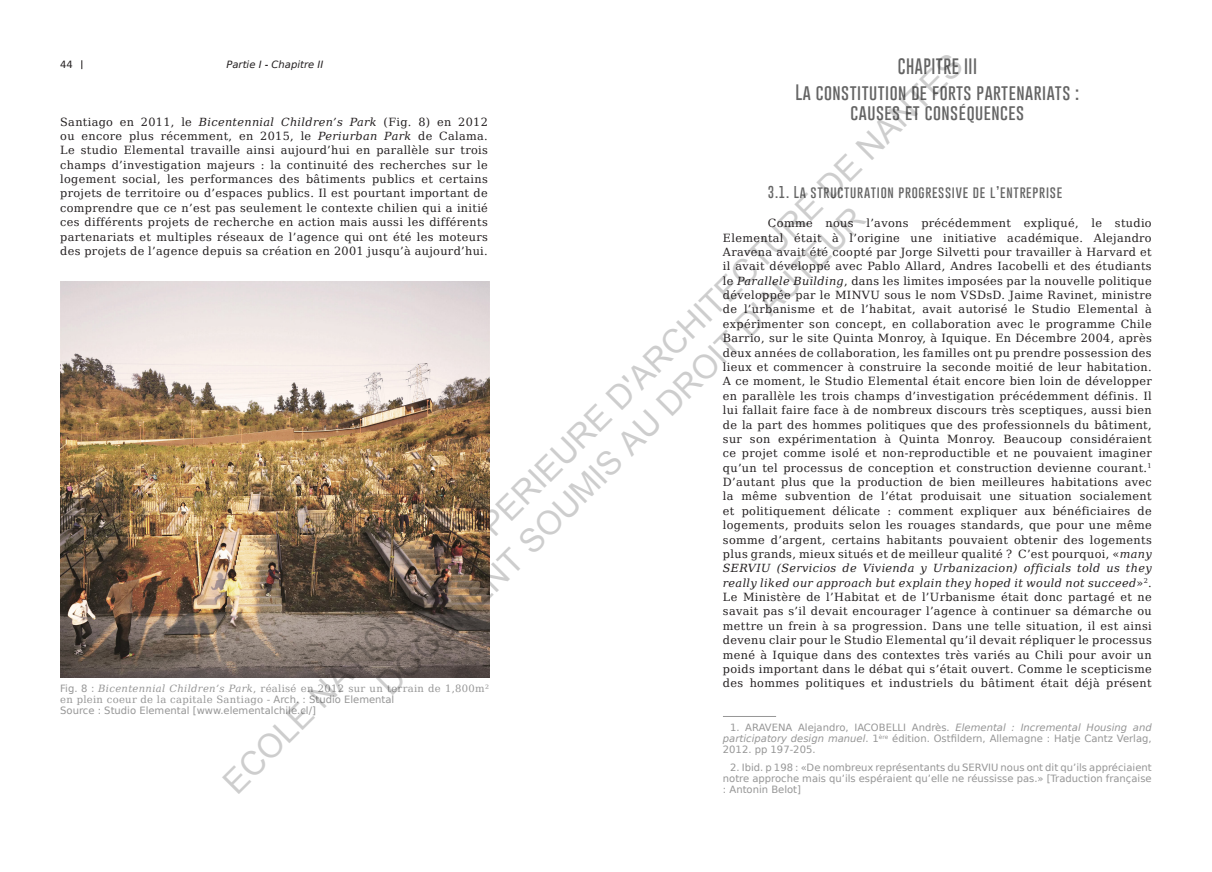
<style>
.page{position:relative;width:1212px;height:872px;background:#fff}
.page>*{position:absolute;margin:0;border:0;box-sizing:border-box;transform-origin:0 0}
.t1{font:33.12px "Arial";color:rgb(0 0 0/.2)}
.Titre{font:100 16.25px "Gobold";letter-spacing:.03em;color:#646464}
.Texte_courant{font:100 12.5px "Gobold";letter-spacing:.06em;color:#646464}
.Texte_courant-2{font:11.25px/14.4px "DejaVu Serif";letter-spacing:.03em;color:#231f20;text-align:justify}
.Notes_de_bas_de_page{font:10px/11.2px "DejaVu Sans";color:#969696;text-align:justify}
.Légendes{font:10px/11.2px "DejaVu Serif";letter-spacing:.03em;color:#969696}
.Légendes-2{font:10px "DejaVu Sans";color:#969696}
.t2{font:italic 10px "DejaVu Sans";color:#231f20}
.t3{font:10px "DejaVu Sans";color:#231f20}
.s1{font-style:italic}
.s2{font-family:"DejaVu Sans"}
</style>
<div class="page">
<img style="left:60px;top:281px;width:429px;height:396px">
<hr style="left:723px;top:716px;width:53px;height:1px;background:#969696">
<h1 class="t1" style="left:214px;top:772px;width:1031px;rotate:-45deg">ECOLE NATIONALE SUPERIEURE D'ARCHITECTURE DE NANTES</h1>
<p class="Titre" style="left:898px;top:56px;width:81px">CHAPITRE III</p>
<p class="Titre" style="left:795px;top:82px;width:285px">La constitution de forts partenariats :</p>
<p class="Titre" style="left:850px;top:102px;width:175px">causes et conséquences</p>
<p class="t3" style="left:60px;top:56px;width:14px">44</p>
<p class="t2" style="left:226px;top:57px;width:99px">Partie I - Chapitre II</p>
<p class="Texte_courant-2" style="left:60px;top:114px;width:429px">Santiago en 2011, le <span class="s1">Bicentennial Children’s Park</span> (Fig. 8) en 2012 ou encore plus récemment, en 2015, le <span class="s1">Periurban Park</span> de Calama.<br>Le studio Elemental travaille ainsi aujourd’hui en parallèle sur trois champs d’investigation majeurs : la continuité des recherches sur le logement social, les performances des bâtiments publics et certains projets de territoire ou d’espaces publics. Il est pourtant important de comprendre que ce n’est pas seulement le contexte chilien qui a initié ces différents projets de recherche en action mais aussi les différents partenariats et multiples réseaux de l’agence qui ont été les moteurs des projets de l’agence depuis sa création en 2001 jusqu’à aujourd’hui.</p>
<p class="Texte_courant" style="left:768px;top:184px;width:296px">3.1. La structuration progressive de l’entreprise</p>
<p class="Texte_courant-2" style="left:723px;top:216px;width:430px;text-indent:45px">Comme nous l’avons précédemment expliqué, le studio Elemental était à l’origine une initiative académique. Alejandro Aravena avait été coopté par Jorge Silvetti pour travailler à Harvard et il avait développé avec Pablo Allard, Andres Iacobelli et des étudiants le <span class="s1">Parallele Building</span>, dans les limites imposées par la nouvelle politique développée par le MINVU sous le nom VSDsD. Jaime Ravinet, ministre de l’urbanisme et de l’habitat, avait autorisé le Studio Elemental à expérimenter son concept, en collaboration avec le programme Chile Barrio, sur le site Quinta Monroy, à Iquique. En Décembre 2004, après deux années de collaboration, les familles ont pu prendre possession des lieux et commencer à construire la seconde moitié de leur habitation.<br>A ce moment, le Studio Elemental était encore bien loin de développer en parallèle les trois champs d’investigation précédemment définis. Il lui fallait faire face à de nombreux discours très sceptiques, aussi bien de la part des hommes politiques que des professionnels du bâtiment, sur son expérimentation à Quinta Monroy. Beaucoup considéraient ce projet comme isolé et non-reproductible et ne pouvaient imaginer qu’un tel processus de conception et construction devienne courant.<sup>1<br></sup>D’autant plus que la production de bien meilleures habitations avec la même subvention de l’état produisait une situation socialement et politiquement délicate : comment expliquer aux bénéficiaires de logements, produits selon les rouages standards, que pour une même somme d’argent, certains habitants pouvaient obtenir des logements plus grands, mieux situés et de meilleur qualité ? C’est pourquoi, «<span class="s1">many SERVIU (Servicios de Vivienda y Urbanizacion) officials told us they really liked our approach but explain they hoped it would not succeed</span>»<sup>2</sup>.<br>Le Ministère de l’Habitat et de l’Urbanisme était donc partagé et ne savait pas s’il devait encourager l’agence à continuer sa démarche ou mettre un frein à sa progression. Dans une telle situation, il est ainsi devenu clair pour le Studio Elemental qu’il devait répliquer le processus mené à Iquique dans des contextes très variés au Chili pour avoir un poids important dans le débat qui s’était ouvert. Comme le scepticisme des hommes politiques et industriels du bâtiment était déjà présent</p>
<p class="Notes_de_bas_de_page" style="left:723px;top:721px;width:430px;text-indent:7px">1. ARAVENA Alejandro, IACOBELLI Andrès. <span class="s1">Elemental : Incremental Housing and participatory design manuel</span>. 1<sup>ère</sup> édition. Ostfildern, Allemagne : Hatje Cantz Verlag, 2012. pp 197-205.</p>
<p class="Notes_de_bas_de_page" style="left:723px;top:761px;width:430px;text-align:right">2. Ibid. p 198 : «De nombreux représentants du SERVIU nous ont dit qu’ils appréciaient notre approche mais qu’ils espéraient qu’elle ne réussisse pas.» [Traduction française</p>
<h1 class="t1" style="left:368px;top:674px;width:675px;rotate:-45deg">DOCUMENT SOUMIS AU DROIT D'AUTEUR</h1>
<p class="Légendes" style="left:60px;top:682px;width:430px"><span class="s2">Fig. 8 :</span> <span class="s1">Bicentennial Children’s Park</span>, réalisé en 2012 sur un terrain de 1,800m² en plein coeur de la capitale Santiago <span class="s2">- Arch. : Studio Elemental</span></p>
<p class="Légendes-2" style="left:60px;top:702px;width:257px">Source : Studio Elemental [www.elementalchile.cl/]</p>
<p class="Notes_de_bas_de_page" style="left:723px;top:784px;width:80px">: Antonin Belot]</p>
</div>
